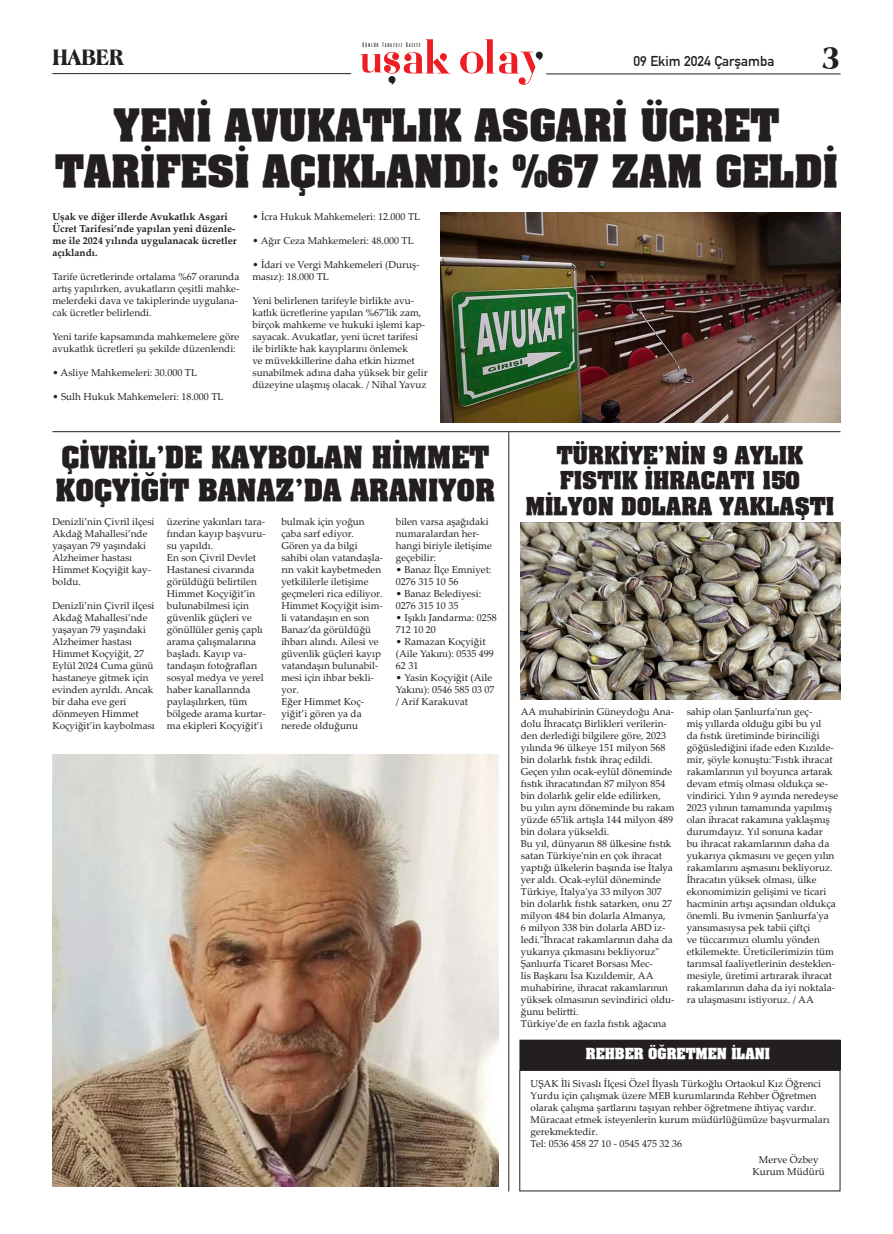
<style>
.page{position:relative;width:893px;height:1234px;background:#fff}
.page>*{position:absolute;margin:0;border:0;box-sizing:border-box;transform-origin:0 0}
.t1{font:700 38px "TR Aardvark";color:#231f20}
.t2{font:800 condensed 35px "Americana BT";color:#231f20}
.t3{font:700 26px/33px "TR Aardvark";color:#231f20}
.t4{font:800 condensed 24px "Americana BT";color:#231f20}
.t5{font:700 21px "TR Aardvark";color:#231f20}
.t6{font:700 14px "DIN Alternate";color:#231f20}
.t7{font:700 13px "TR Aardvark";color:#fff}
.t8{font:10px/12px "Palatino Linotype";color:#231f20}
.t9{font:700 10px/12px "Palatino Linotype";color:#231f20}
.t10{font:6.6px "aliensandcows";color:#231f20}
</style>
<div class="page">
<hr style="left:52px;top:73px;width:299px;height:1px;background:#231f20">
<hr style="left:546px;top:73px;width:294px;height:1px;background:#231f20">
<svg style="left:361px;top:39px;width:89px;height:46px"></svg>
<svg style="left:460px;top:39px;width:83px;height:46px"></svg>
<hr style="left:52px;top:431px;width:788px;height:1px;background:#231f20">
<img style="left:440px;top:213px;width:400px;height:209px">
<img style="left:52px;top:754px;width:446px;height:432px">
<hr style="left:508px;top:432px;width:1px;height:759px;background:#231f20">
<img style="left:521px;top:523px;width:319px;height:176px">
<div style="left:520px;top:1039px;width:320px;height:30px;background:#231f20"></div>
<div style="left:519px;top:1039px;width:321px;height:30px;border:1px solid #231f20"></div>
<div style="left:519px;top:1069px;width:321px;height:122px;border:1px solid #231f20"></div>
<p class="t10" style="left:362px;top:41px;width:61px">Günlük Tarafsız Gazete</p>
<p class="t4" style="left:52px;top:42px;width:72px">HABER</p>
<p class="t6" style="left:634px;top:51px;width:142px">09 Ekim 2024 Çarşamba</p>
<p class="t2" style="left:822px;top:36px;width:20px">3</p>
<p class="t1" style="left:114px;top:97px;width:667px">YENİ AVUKATLIK ASGARİ ÜCRET</p>
<p class="t1" style="left:55px;top:143px;width:784px">TARİFESİ AÇIKLANDI: %67 ZAM GELDİ</p>
<p class="t9" style="left:52px;top:210px;width:186px">Uşak ve diğer illerde Avukatlık Asgari Ücret Tarifesi’nde yapılan yeni düzenle&shy;me ile 2024 yılında uygulanacak ücretler açıklandı.</p>
<p class="t8" style="left:52px;top:270px;width:188px">Tarife ücretlerinde ortalama %67 oranında artış yapılırken, avukatların çeşitli mahke&shy;melerdeki dava ve takiplerinde uygulana&shy;cak ücretler belirlendi.</p>
<p class="t8" style="left:52px;top:330px;width:188px">Yeni tarife kapsamında mahkemelere göre avukatlık ücretleri şu şekilde düzenlendi:</p>
<p class="t8" style="left:52px;top:366px;width:146px">• Asliye Mahkemeleri: 30.000 TL</p>
<p class="t8" style="left:52px;top:390px;width:173px">• Sulh Hukuk Mahkemeleri: 18.000 TL</p>
<p class="t8" style="left:252px;top:210px;width:169px">• İcra Hukuk Mahkemeleri: 12.000 TL</p>
<p class="t8" style="left:252px;top:234px;width:163px">• Ağır Ceza Mahkemeleri: 48.000 TL</p>
<p class="t8" style="left:252px;top:258px;width:169px">• İdari ve Vergi Mahkemeleri (Duruş&shy;masız): 18.000 TL</p>
<p class="t8" style="left:252px;top:294px;width:177px">Yeni belirlenen tarifeyle birlikte avu&shy;katlık ücretlerine yapılan %67’lik zam, birçok mahkeme ve hukuki işlemi kap&shy;sayacak. Avukatlar, yeni ücret tarifesi ile birlikte hak kayıplarını önlemek<br>ve müvekkillerine daha etkin hizmet sunabilmek adına daha yüksek bir gelir düzeyine ulaşmış olacak. / Nihal Yavuz</p>
<p class="t3" style="left:56px;top:440px;width:441px">ÇİVRİL'DE KAYBOLAN HİMMET<br>KOÇYİĞİT BANAZ'DA ARANIYOR</p>
<p class="t8" style="left:52px;top:515px;width:104px">Denizli’nin Çivril ilçesi<br>Akdağ Mahallesi’nde yaşayan 79 yaşındaki<br>Alzheimer hastası<br>Himmet Koçyiğit kay&shy;boldu.</p>
<p class="t8" style="left:52px;top:599px;width:104px">Denizli’nin Çivril ilçesi<br>Akdağ Mahallesi’nde yaşayan 79 yaşındaki<br>Alzheimer hastası<br>Himmet Koçyiğit, 27<br>Eylül 2024 Cuma günü hastaneye gitmek için evinden ayrıldı. Ancak bir daha eve geri dönmeyen Himmet<br>Koçyiğit’in kaybolması</p>
<p class="t8" style="left:167px;top:515px;width:100px;text-align:justify">üzerine yakınları tara&shy;fından kayıp başvuru&shy;su yapıldı.</p>
<p class="t8" style="left:167px;top:551px;width:101px">En son Çivril Devlet<br>Hastanesi civarında görüldüğü belirtilen<br>Himmet Koçyiğit’in bulunabilmesi için güvenlik güçleri ve gönüllüler geniş çaplı arama çalışmalarına başladı. Kayıp va&shy;tandaşın fotoğrafları sosyal medya ve yerel haber kanallarında paylaşılırken, tüm bölgede arama kurtar&shy;ma ekipleri Koçyiğit’i</p>
<p class="t8" style="left:281px;top:515px;width:85px">bulmak için yoğun çaba sarf ediyor.</p>
<p class="t8" style="left:281px;top:539px;width:103px">Gören ya da bilgi sahibi olan vatandaşla&shy;rın vakit kaybetmeden yetkililerle iletişime geçmeleri rica ediliyor.</p>
<p class="t8" style="left:281px;top:599px;width:103px">Himmet Koçyiğit isim&shy;li vatandaşın en son<br>Banaz’da görüldüğü ihbarı alındı. Ailesi ve güvenlik güçleri kayıp vatandaşın bulunabil&shy;mesi için ihbar bekli&shy;yor.</p>
<p class="t8" style="left:281px;top:695px;width:84px">Eğer Himmet Koç&shy;yiğit’i gören ya da nerede olduğunu</p>
<p class="t8" style="left:396px;top:515px;width:98px">bilen varsa aşağıdaki numaralardan her&shy;hangi biriyle iletişime geçebilir:</p>
<p class="t8" style="left:396px;top:563px;width:97px">• Banaz İlçe Emniyet:<br>0276 315 10 56</p>
<p class="t8" style="left:396px;top:587px;width:87px">• Banaz Belediyesi:<br>0276 315 10 35</p>
<p class="t8" style="left:396px;top:611px;width:102px">• Işıklı Jandarma: 0258<br>712 10 20</p>
<p class="t8" style="left:396px;top:635px;width:100px">• Ramazan Koçyiğit (Aile Yakını): 0535 499<br>62 31</p>
<p class="t8" style="left:396px;top:671px;width:100px">• Yasin Koçyiğit (Aile<br>Yakını): 0546 585 03 07 / Arif Karakuvat</p>
<p class="t5" style="left:557px;top:440px;width:248px">TÜRKİYE'NİN 9 AYLIK</p>
<p class="t5" style="left:560px;top:465px;width:241px">FISTIK İHRACATI 150</p>
<p class="t5" style="left:525px;top:490px;width:310px">MİLYON DOLARA YAKLAŞTI</p>
<p class="t8" style="left:521px;top:705px;width:155px">AA muhabirinin Güneydoğu Ana&shy;dolu İhracatçı Birlikleri verilerin&shy;den derlediği bilgilere göre, 2023 yılında 96 ülkeye 151 milyon 568 bin dolarlık fıstık ihraç edildi.</p>
<p class="t8" style="left:521px;top:765px;width:155px">Geçen yılın ocak-eylül döneminde fıstık ihracatından 87 milyon 854 bin dolarlık gelir elde edilirken, bu yılın aynı döneminde bu rakam yüzde 65'lik artışla 144 milyon 489 bin dolara yükseldi.</p>
<p class="t8" style="left:521px;top:837px;width:154px">Bu yıl, dünyanın 88 ülkesine fıstık satan Türkiye'nin en çok ihracat yaptığı ülkelerin başında ise İtalya yer aldı. Ocak-eylül döneminde Türkiye, İtalya'ya 33 milyon 307 bin dolarlık fıstık satarken, onu 27 milyon 484 bin dolarla Almanya, 6 milyon 338 bin dolarla ABD iz&shy;ledi."İhracat rakamlarının daha da yukarıya çıkmasını bekliyoruz"</p>
<p class="t8" style="left:521px;top:957px;width:155px">Şanlıurfa Ticaret Borsası Mec-<br>lis Başkanı İsa Kızıldemir, AA muhabirine, ihracat rakamlarının yüksek olmasının sevindirici oldu&shy;ğunu belirtti.</p>
<p class="t8" style="left:521px;top:1017px;width:147px">Türkiye'de en fazla fıstık ağacına</p>
<p class="t8" style="left:687px;top:705px;width:153px">sahip olan Şanlıurfa'nın geç-<br>miş yıllarda olduğu gibi bu yıl<br>da fıstık üretiminde birinciliği göğüslediğini ifade eden Kızılde&shy;mir, şöyle konuştu:"Fıstık ihracat rakamlarının yıl boyunca artarak devam etmiş olması oldukça se&shy;vindirici. Yılın 9 ayında neredeyse 2023 yılının tamamında yapılmış olan ihracat rakamına yaklaşmış durumdayız. Yıl sonuna kadar<br>bu ihracat rakamlarının daha da yukarıya çıkmasını ve geçen yılın rakamlarını aşmasını bekliyoruz.<br>İhracatın yüksek olması, ülke ekonomimizin gelişimi ve ticari hacminin artışı açısından oldukça önemli. Bu ivmenin Şanlıurfa'ya yansımasıysa pek tabii çiftçi<br>ve tüccarımızı olumlu yönden etkilemekte. Üreticilerimizin tüm tarımsal faaliyetlerinin desteklen&shy;mesiyle, üretimi artırarak ihracat rakamlarının daha da iyi noktala&shy;ra ulaşmasını istiyoruz. / AA</p>
<p class="t7" style="left:586px;top:1043px;width:186px">REHBER ÖĞRETMEN İLANI</p>
<p class="t8" style="left:531px;top:1076px;width:300px">UŞAK İli Sivaslı İlçesi Özel İlyaslı Türkoğlu Ortaokul Kız Öğrenci Yurdu için çalışmak üzere MEB kurumlarında Rehber Öğretmen olarak çalışma şartlarını taşıyan rehber öğretmene ihtiyaç vardır.<br>Müracaat etmek isteyenlerin kurum müdürlüğümüze başvurmaları gerekmektedir.</p>
<p class="t8" style="left:531px;top:1136px;width:153px">Tel: 0536 458 27 10 - 0545 475 32 36</p>
<p class="t8" style="left:759px;top:1152px;width:61px">Merve Özbey</p>
<p class="t8" style="left:753px;top:1164px;width:74px">Kurum Müdürü</p>
</div>
